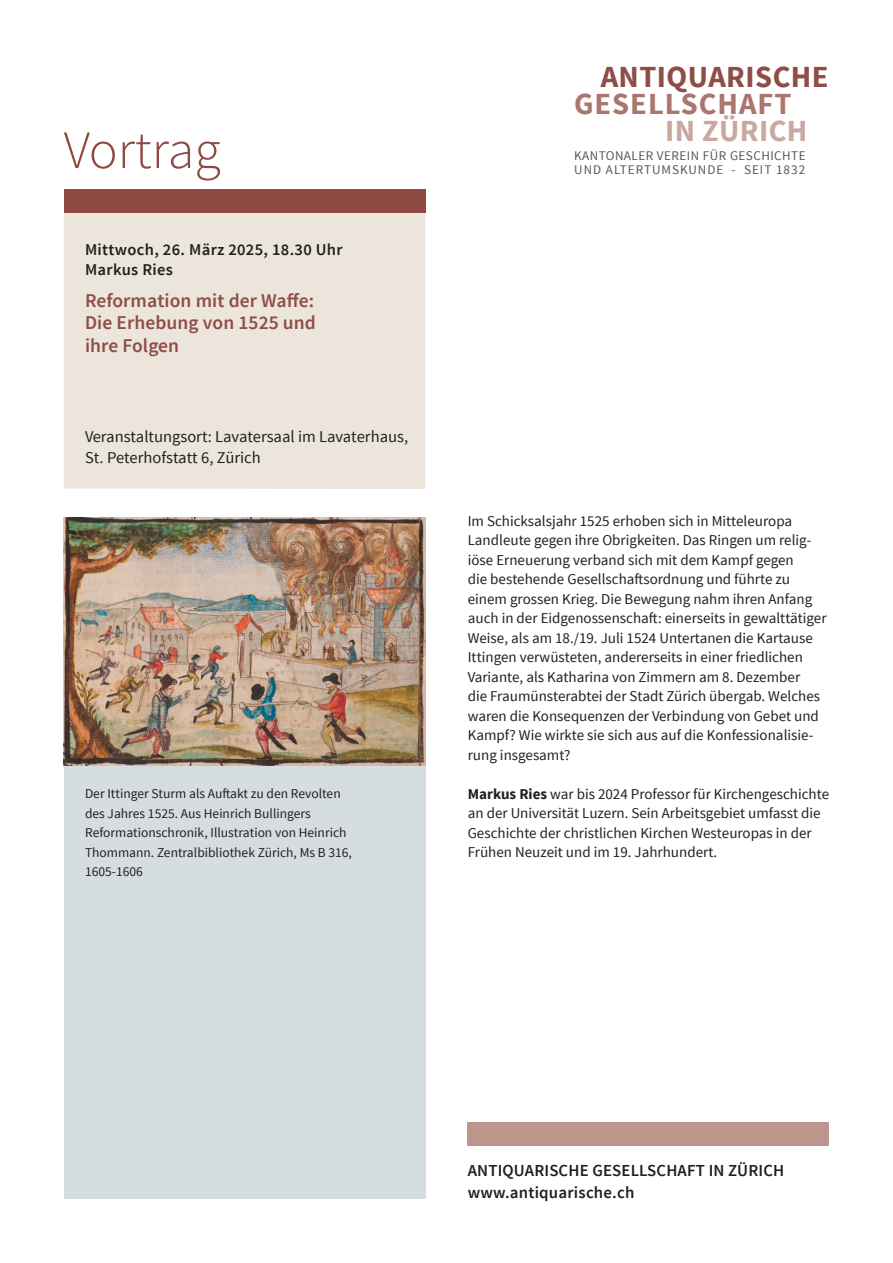
<style>
.page{position:relative;width:893px;height:1263px;background:#fff}
.page>*{position:absolute;margin:0;border:0;box-sizing:border-box;transform-origin:0 0}
.t1{font:300 54px "Source Sans Pro";color:#8e4943}
.t2{font:700 30.6px "Source Sans Pro";letter-spacing:.015em;color:#8e4d47}
.t3{font:700 30.6px "Source Sans Pro";letter-spacing:.035em;color:#aa766e}
.t4{font:700 30.6px "Source Sans Pro";letter-spacing:.015em;color:#c9a8a0}
.t5{font:600 19.5px/22.5px "Source Sans Pro";letter-spacing:.005em;color:#8e4d47;text-align:justify}
.t6{font:600 16.8px/22px "Source Sans Pro";letter-spacing:.01em;color:#231f20}
.t7{font:16.5px/21px "Source Sans Pro";color:#231f20}
.t8{font:600 16.5px/20.7px "Source Sans Pro";letter-spacing:.02em;color:#231f20}
.t9{font:15px/19.5px "Source Sans Pro";color:#231f20}
.t10{font:13.5px/19.5px "Source Sans Pro";color:#231f20}
.t11{font:13.2px/13.8px "Source Sans Pro";letter-spacing:.035em;color:#57585a}
.s1{font-weight:700}
</style>
<div class="page">
<div style="left:468px;top:1123px;width:361px;height:23px;background:#be968e"></div>
<div style="left:64px;top:213px;width:361px;height:276px;background:#ece5db"></div>
<div style="left:64px;top:189px;width:361px;height:24px;background:#8e4943"></div>
<img style="left:64px;top:517px;width:361px;height:250px">
<div style="left:64px;top:767px;width:361px;height:432px;background:#d5dde0"></div>
<h1 class="t1" style="left:64px;top:117px;width:158px">Vortrag</h1>
<p class="t8" style="left:85px;top:239px;width:259px">Mittwoch, 26. März 2025, 18.30 Uhr<br>Markus Ries</p>
<h3 class="t5" style="left:85px;top:290px;width:232px">Reformation mit der Waffe:<br>Die Erhebung von 1525 und ihre Folgen</h3>
<p class="t7" style="left:85px;top:426px;width:325px">Veranstaltungsort: Lavatersaal im Lavaterhaus,<br>St. Peterhofstatt 6, Zürich</p>
<p class="t10" style="left:85px;top:784px;width:268px">Der Ittinger Sturm als Auftakt zu den Revolten des Jahres 1525. Aus Heinrich Bullingers Reformationschronik, Illustration von Heinrich Thommann. Zentralbibliothek Zürich, Ms B 316, 1605-1606</p>
<h2 class="t2" style="left:601px;top:57px;width:230px">ANTIQUARISCHE</h2>
<h2 class="t3" style="left:574px;top:84px;width:219px">GESELLSCHAFT</h2>
<h2 class="t4" style="left:665px;top:112px;width:144px">IN ZÜRICH</h2>
<p class="t11" style="left:574px;top:149px;width:233px">KANTONALER VEREIN FÜR GESCHICHTE<br>UND ALTERTUMSKUNDE - SEIT 1832</p>
<p class="t9" style="left:468px;top:511px;width:360px">Im Schicksalsjahr 1525 erhoben sich in Mitteleuropa Landleute gegen ihre Obrigkeiten. Das Ringen um relig&shy;iöse Erneuerung verband sich mit dem Kampf gegen<br>die bestehende Gesellschaftsordnung und führte zu einem grossen Krieg. Die Bewegung nahm ihren Anfang auch in der Eidgenossenschaft: einerseits in gewalttätiger Weise, als am 18./19. Juli 1524 Untertanen die Kartause Ittingen verwüsteten, andererseits in einer friedlichen Variante, als Katharina von Zimmern am 8. Dezember<br>die Fraumünsterabtei der Stadt Zürich übergab. Welches waren die Konsequenzen der Verbindung von Gebet und Kampf? Wie wirkte sie sich aus auf die Konfessionalisie&shy;rung insgesamt?</p>
<p class="t9" style="left:468px;top:784px;width:363px"><span class="s1">Markus Ries</span> war bis 2024 Professor für Kirchengeschichte an der Universität Luzern. Sein Arbeitsgebiet umfasst die Geschichte der christlichen Kirchen Westeuropas in der Frühen Neuzeit und im 19. Jahrhundert.</p>
<p class="t6" style="left:468px;top:1159px;width:318px">ANTIQUARISCHE GESELLSCHAFT IN ZÜRICH www.antiquarische.ch</p>
</div>
